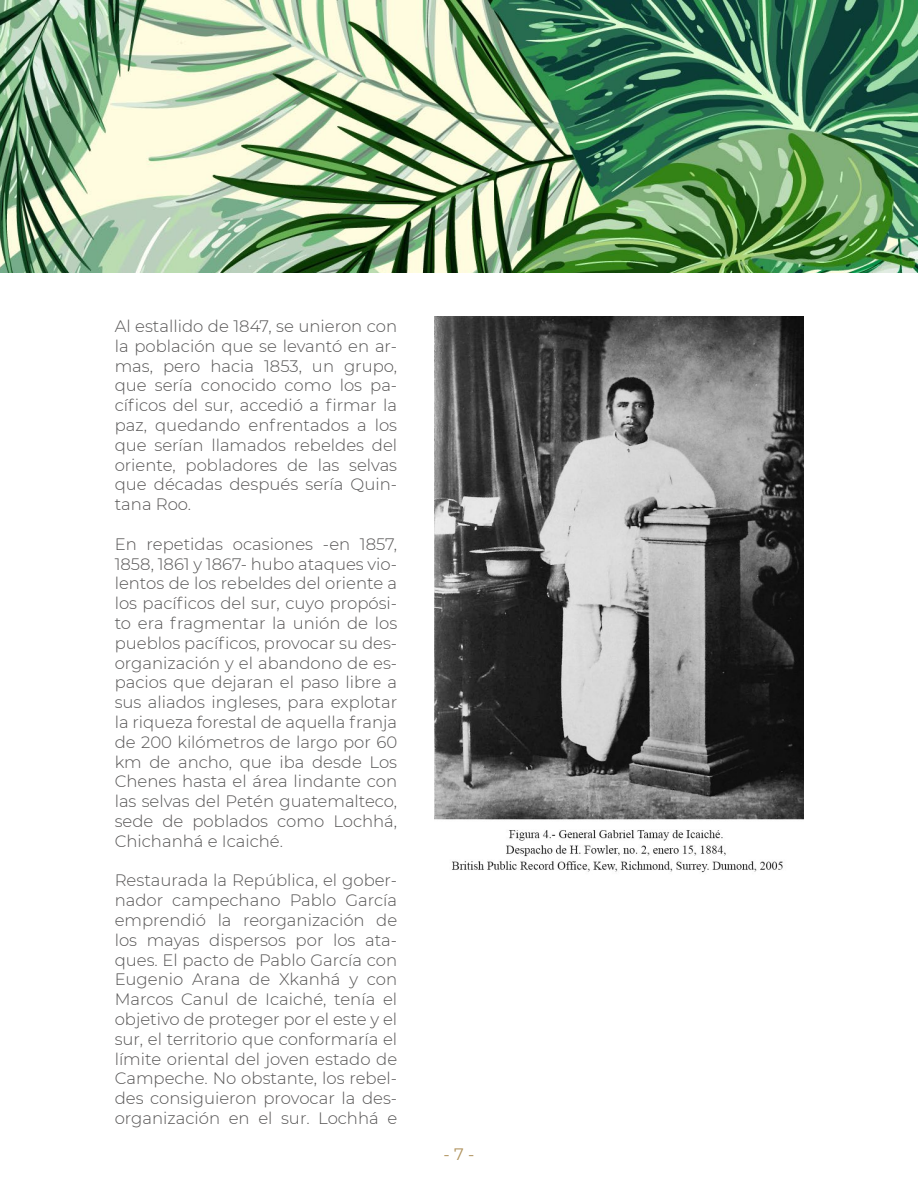
<style>
.page{position:relative;width:918px;height:1188px;background:#fff}
.page>*{position:absolute;margin:0;border:0;box-sizing:border-box;transform-origin:0 0}
.t1{font:16.5px/19.8px "Montserrat Light 2";color:#555454;text-align:justify}
.t2{font:300 16.5px/19.8px "Montserrat";color:#555454}
.t3{font:16.5px "Montserrat";color:#b0935e}
.s1{font-family:"Montserrat Light 2";font-weight:400}
</style>
<div class="page">
<img style="left:0;top:0;width:918px;height:273px">
<img style="left:435px;top:316px;width:368px;height:557px">
<p class="t2" style="left:115px;top:316px;width:284px">Al estallido de 1847, se unieron con</p>
<p class="t1" style="left:115px;top:336px;width:284px">la población que se levantó en ar-</p>
<p class="t2" style="left:115px;top:355px;width:284px">mas, pero hacia 1853, un grupo,</p>
<p class="t1" style="left:115px;top:375px;width:284px">que sería conocido como los pa-</p>
<p class="t2" style="left:115px;top:395px;width:284px">cíficos del sur, accedió a firmar la</p>
<p class="t1" style="left:115px;top:415px;width:284px">paz, quedando enfrentados a los que serían llamados rebeldes del oriente, pobladores de las selvas</p>
<p class="t2" style="left:115px;top:474px;width:284px">que décadas después sería Quin<span class="s1">-</span></p>
<p class="t1" style="left:115px;top:494px;width:78px">tana Roo.</p>
<p class="t2" style="left:115px;top:534px;width:284px">En repetidas ocasiones -en 1857,<br>1858, 1861 y 1867- hubo ataques vio<span class="s1">-</span></p>
<p class="t1" style="left:115px;top:573px;width:284px">lentos de los rebeldes del oriente a</p>
<p class="t2" style="left:115px;top:593px;width:284px">los pacíficos del sur, cuyo propósi<span class="s1">-</span></p>
<p class="t1" style="left:115px;top:613px;width:284px">to era fragmentar la unión de los</p>
<p class="t2" style="left:115px;top:633px;width:284px">pueblos pacíficos, provocar su des<span class="s1">-</span></p>
<p class="t1" style="left:115px;top:652px;width:284px">organización y el abandono de es-</p>
<p class="t2" style="left:115px;top:672px;width:284px">pacios que dejaran el paso libre a</p>
<p class="t1" style="left:115px;top:692px;width:284px">sus aliados ingleses, para explotar</p>
<p class="t2" style="left:115px;top:712px;width:284px">la riqueza forestal de aquella franja</p>
<p class="t1" style="left:115px;top:732px;width:284px">de 200 kilómetros de largo por 60 km de ancho, que iba desde Los Chenes hasta el área lindante con las selvas del Petén guatemalteco, sede de poblados como Lochhá, Chichanhá e Icaiché.</p>
<p class="t1" style="left:115px;top:870px;width:284px">Restaurada la República, el gober&shy;nador campechano Pablo García emprendió la reorganización de los mayas dispersos por los ata&shy;ques. El pacto de Pablo García con Eugenio Arana de Xkanhá y con Marcos Canul de Icaiché, tenía el</p>
<p class="t2" style="left:115px;top:1009px;width:284px">objetivo de proteger por el este y el</p>
<p class="t1" style="left:115px;top:1029px;width:284px">sur, el territorio que conformaría el</p>
<p class="t2" style="left:115px;top:1048px;width:284px">límite oriental del joven estado de</p>
<p class="t1" style="left:115px;top:1068px;width:284px">Campeche. No obstante, los rebel&shy;des consiguieron provocar la des&shy;organización en el sur. Lochhá e</p>
<p class="t3" style="left:444px;top:1143px;width:32px">- 7 -</p>
</div>
